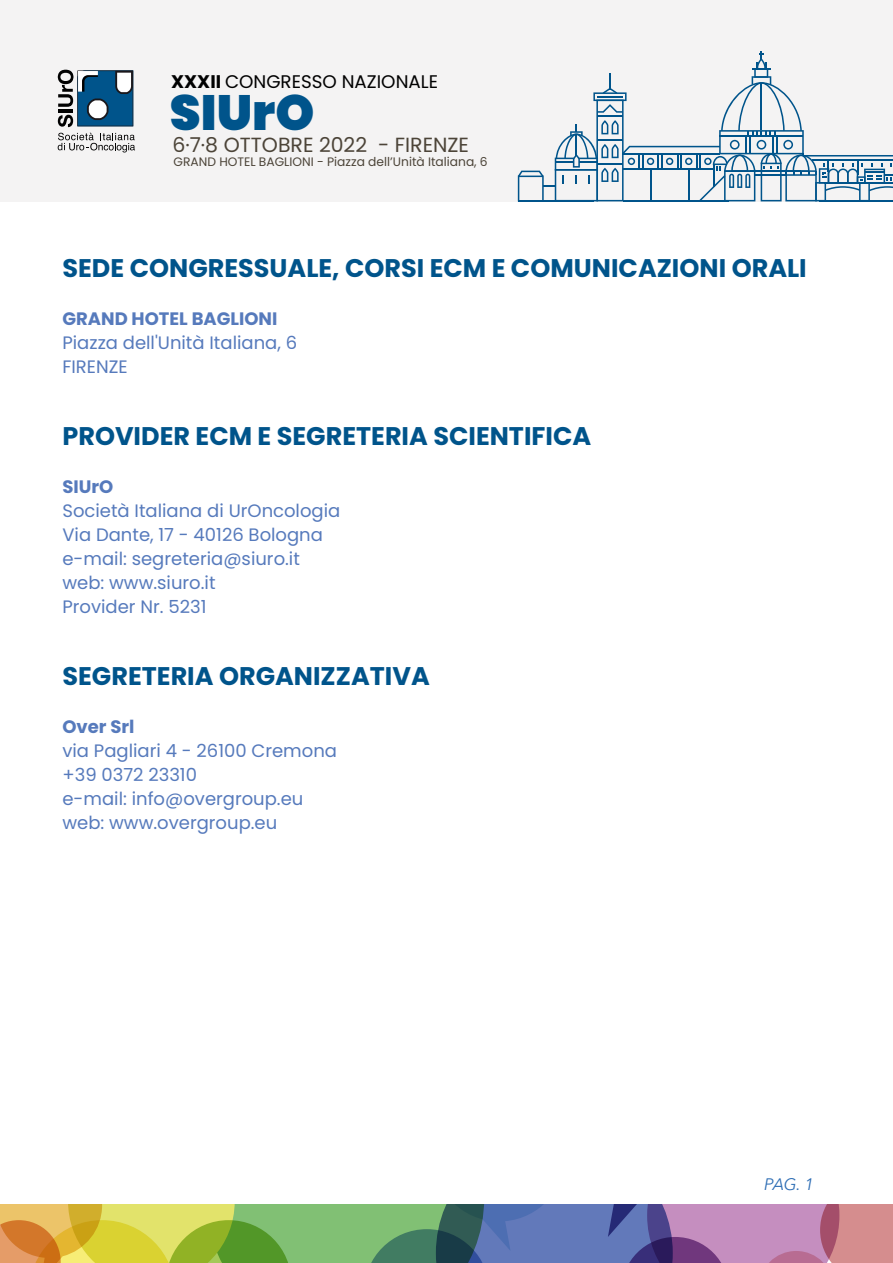
<style>
.page{position:relative;width:893px;height:1263px;background:#fff}
.page>*{position:absolute;margin:0;border:0;box-sizing:border-box;transform-origin:0 0}
.t1{font:900 49.5px "Poppins";color:#00548b}
.t2{font:700 25.5px "Poppins";color:#00548b}
.t3{font:20.4px "Poppins";color:#4c4438}
.t4{font:18.3px "Poppins";color:#010101}
.t5{font:18px/24px "Poppins";color:#567abc}
.t6{font:700 18px "Poppins";color:#567abc}
.t7{font:italic 16.5px "Avenir Next LT Pro";color:#2d6db4}
.t8{font:12.3px "Poppins";color:#4c4438}
.s1{font-weight:700}
</style>
<div class="page">
<div style="left:0;top:0;width:893px;height:202px;background:#f4f3f3"></div>
<svg style="left:0;top:1204px;width:893px;height:59px;background:#95957c"></svg>
<svg style="left:58px;top:133px;width:77px;height:19px"></svg>
<svg style="left:58px;top:70px;width:75px;height:57px"></svg>
<svg style="left:518px;top:51px;width:375px;height:150px"></svg>
<hr style="left:623px;top:200px;width:106px;height:1px;background:#00548b">
<hr style="left:518px;top:200px;width:75px;height:1px;background:#00548b">
<hr style="left:819px;top:200px;width:74px;height:1px;background:#00548b">
<p class="t4" style="left:171px;top:71px;width:268px"><span class="s1">XXXII</span> CONGRESSO NAZIONALE</p>
<h1 class="t1" style="left:170px;top:84px;width:146px">SIUrO</h1>
<p class="t8" style="left:174px;top:155px;width:316px">GRAND HOTEL BAGLIONI - Piazza dell’Unità Italiana, 6</p>
<p class="t3" style="left:172px;top:133px;width:298px">6·7·8 OTTOBRE 2022 - FIRENZE</p>
<h2 class="t2" style="left:62px;top:253px;width:746px">SEDE CONGRESSUALE, CORSI ECM E COMUNICAZIONI ORALI</h2>
<p class="t6" style="left:62px;top:308px;width:216px">GRAND HOTEL BAGLIONI</p>
<p class="t5" style="left:62px;top:331px;width:236px">Piazza dell'Unità Italiana, 6<br>FIRENZE</p>
<h2 class="t2" style="left:62px;top:421px;width:530px">PROVIDER ECM E SEGRETERIA SCIENTIFICA</h2>
<p class="t6" style="left:62px;top:476px;width:52px">SIUrO</p>
<p class="t5" style="left:62px;top:499px;width:279px">Società Italiana di UrOncologia<br>Via Dante, 17 - 40126 Bologna e-mail: segreteria@siuro.it web: www.siuro.it<br>Provider Nr. 5231</p>
<h2 class="t2" style="left:62px;top:661px;width:369px">SEGRETERIA ORGANIZZATIVA</h2>
<p class="t6" style="left:62px;top:716px;width:74px">Over Srl</p>
<p class="t5" style="left:62px;top:739px;width:276px">via Pagliari 4 - 26100 Cremona +39 0372 23310<br>e-mail: info@overgroup.eu web: www.overgroup.eu</p>
<p class="t7" style="left:764px;top:1174px;width:51px">PAG. 1</p>
</div>
